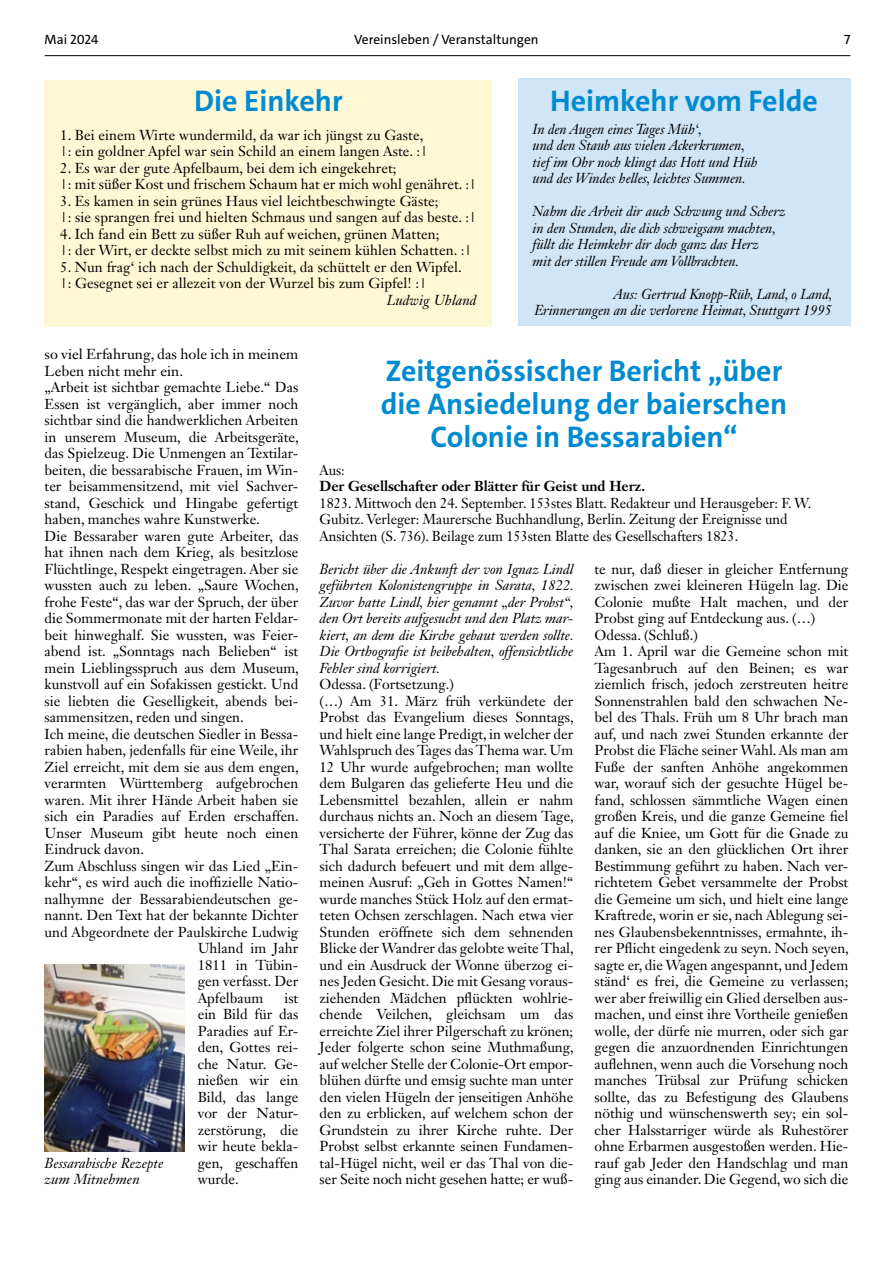
<style>
.page{position:relative;width:893px;height:1263px;background:#fff}
.page>*{position:absolute;margin:0;border:0;box-sizing:border-box;transform-origin:0 0}
.t1{font:700 30px/33px "The Sans";color:#008bd1;text-align:center}
.t2{font:14.25px/16.5px "Janson Text LT Std";letter-spacing:-.005em;color:#000}
.t3{font:italic 14.25px/16.5px "Janson Text LT Std";letter-spacing:-.005em;color:#000}
.t4{font:700 14.25px "Janson Text LT Std";letter-spacing:-.005em;color:#000}
.t5{font:13.5px "The Sans";color:#000}
</style>
<div class="page">
<hr style="left:45px;top:55px;width:805px;height:1px;background:#000">
<div style="left:518px;top:79px;width:332px;height:247px;background:#d0e5f6"></div>
<img style="left:45px;top:964px;width:140px;height:187px">
<div style="left:45px;top:80px;width:447px;height:246px;background:#fff8d5"></div>
<p class="t5" style="left:354px;top:31px;width:186px">Vereinsleben / Veranstaltungen</p>
<p class="t5" style="left:45px;top:31px;width:55px">Mai 2024</p>
<p class="t5" style="left:844px;top:31px;width:8px">7</p>
<h1 class="t1" style="left:194px;top:85px;width:150px">Die Einkehr</h1>
<p class="t2" style="left:60px;top:126px;width:369px">1. Bei einem Wirte wundermild, da war ich jüngst zu Gaste, |: ein goldner Apfel war sein Schild an einem langen Aste. :|</p>
<p class="t2" style="left:60px;top:159px;width:418px">2. Es war der gute Apfelbaum, bei dem ich eingekehret;<br>|: mit süßer Kost und frischem Schaum hat er mich wohl genähret. :|</p>
<p class="t2" style="left:60px;top:192px;width:418px">3. Es kamen in sein grünes Haus viel leichtbeschwingte Gäste;<br>|: sie sprangen frei und hielten Schmaus und sangen auf das beste. :|</p>
<p class="t2" style="left:60px;top:225px;width:413px">4. Ich fand ein Bett zu süßer Ruh auf weichen, grünen Matten;<br>|: der Wirt, er deckte selbst mich zu mit seinem kühlen Schatten. :|</p>
<p class="t2" style="left:60px;top:258px;width:403px">5. Nun frag‘ ich nach der Schuldigkeit, da schüttelt er den Wipfel. |: Gesegnet sei er allezeit von der Wurzel bis zum Gipfel! :|</p>
<p class="t3" style="left:387px;top:291px;width:91px">Ludwig Uhland</p>
<h1 class="t1" style="left:550px;top:85px;width:269px">Heimkehr vom Felde</h1>
<p class="t3" style="left:533px;top:121px;width:227px">In den Augen eines Tages Müh‘,<br>und den Staub aus vielen Ackerkrumen, tief im Ohr noch klingt das Hott und Hüh und des Windes helles, leichtes Summen.</p>
<p class="t3" style="left:533px;top:203px;width:254px">Nahm die Arbeit dir auch Schwung und Scherz in den Stunden, die dich schweigsam machten, füllt die Heimkehr dir doch ganz das Herz<br>mit der stillen Freude am Vollbrachten.</p>
<p class="t3" style="left:535px;top:286px;width:299px;text-align:right">Aus: Gertrud Knopp-Rüb, Land, o Land,<br>Erinnerungen an die verlorene Heimat, Stuttgart 1995</p>
<p class="t2" style="left:45px;top:346px;width:255px">so viel Erfahrung, das hole ich in meinem</p>
<p class="t2" style="left:45px;top:362px;width:140px">Leben nicht mehr ein.</p>
<p class="t2" style="left:45px;top:379px;width:255px">„Arbeit ist sichtbar gemachte Liebe.“ Das</p>
<p class="t2" style="left:45px;top:395px;width:255px">Essen ist vergänglich, aber immer noch</p>
<p class="t2" style="left:45px;top:412px;width:255px">sichtbar sind die handwerklichen Arbeiten</p>
<p class="t2" style="left:45px;top:428px;width:256px">in unserem Museum, die Arbeitsgeräte,</p>
<p class="t2" style="left:45px;top:445px;width:255px">das Spielzeug. Die Unmengen an Textilar-</p>
<p class="t2" style="left:45px;top:461px;width:255px">beiten, die bessarabische Frauen, im Win-</p>
<p class="t2" style="left:45px;top:478px;width:255px">ter beisammensitzend, mit viel Sachver-</p>
<p class="t2" style="left:45px;top:494px;width:255px">stand, Geschick und Hingabe gefertigt</p>
<p class="t2" style="left:45px;top:511px;width:217px">haben, manches wahre Kunstwerke.</p>
<p class="t2" style="left:45px;top:527px;width:255px">Die Bessaraber waren gute Arbeiter, das</p>
<p class="t2" style="left:45px;top:544px;width:255px">hat ihnen nach dem Krieg, als besitzlose</p>
<p class="t2" style="left:45px;top:560px;width:255px">Flüchtlinge, Respekt eingetragen. Aber sie</p>
<p class="t2" style="left:45px;top:577px;width:256px">wussten auch zu leben. „Saure Wochen,</p>
<p class="t2" style="left:45px;top:593px;width:255px">frohe Feste“, das war der Spruch, der über</p>
<p class="t2" style="left:45px;top:610px;width:255px">die Sommermonate mit der harten Feldar-</p>
<p class="t2" style="left:45px;top:626px;width:255px">beit hinweghalf. Sie wussten, was Feier-</p>
<p class="t2" style="left:45px;top:643px;width:255px">abend ist. „Sonntags nach Belieben“ ist</p>
<p class="t2" style="left:45px;top:659px;width:256px">mein Lieblingsspruch aus dem Museum,</p>
<p class="t2" style="left:45px;top:676px;width:255px">kunstvoll auf ein Sofakissen gestickt. Und</p>
<p class="t2" style="left:45px;top:692px;width:255px">sie liebten die Geselligkeit, abends bei-</p>
<p class="t2" style="left:45px;top:709px;width:201px">sammensitzen, reden und singen.</p>
<p class="t2" style="left:45px;top:725px;width:255px">Ich meine, die deutschen Siedler in Bessa-</p>
<p class="t2" style="left:45px;top:742px;width:255px">rabien haben, jedenfalls für eine Weile, ihr</p>
<p class="t2" style="left:45px;top:758px;width:256px">Ziel erreicht, mit dem sie aus dem engen,</p>
<p class="t2" style="left:45px;top:775px;width:255px">verarmten Württemberg aufgebrochen</p>
<p class="t2" style="left:45px;top:791px;width:255px">waren. Mit ihrer Hände Arbeit haben sie</p>
<p class="t2" style="left:45px;top:808px;width:256px">sich ein Paradies auf Erden erschaffen.</p>
<p class="t2" style="left:45px;top:824px;width:255px">Unser Museum gibt heute noch einen</p>
<p class="t2" style="left:45px;top:841px;width:101px">Eindruck davon.</p>
<p class="t2" style="left:45px;top:857px;width:255px">Zum Abschluss singen wir das Lied „Ein-</p>
<p class="t2" style="left:45px;top:874px;width:255px">kehr“, es wird auch die inoffizielle Natio-</p>
<p class="t2" style="left:45px;top:890px;width:255px">nalhymne der Bessarabiendeutschen ge-</p>
<p class="t2" style="left:45px;top:907px;width:255px">nannt. Den Text hat der bekannte Dichter</p>
<p class="t2" style="left:45px;top:923px;width:255px">und Abgeordnete der Paulskirche Ludwig</p>
<p class="t2" style="left:198px;top:940px;width:102px">Uhland im Jahr</p>
<p class="t2" style="left:198px;top:956px;width:102px">1811 in Tübin-</p>
<p class="t2" style="left:198px;top:973px;width:102px">gen verfasst. Der</p>
<p class="t2" style="left:198px;top:989px;width:67px">Apfelbaum</p>
<p class="t2" style="left:198px;top:989px;width:102px;text-align:justify;text-indent:87px">ist ein Bild für das Paradies auf Er&shy;den, Gottes rei&shy;che Natur. Ge&shy;nießen wir ein Bild, das lange vor der Natur&shy;zerstörung, die wir heute bekla&shy;gen, geschaffen wurde.</p>
<p class="t3" style="left:45px;top:1155px;width:120px">Bessarabische Rezepte zum Mitnehmen</p>
<h1 class="t1" style="left:381px;top:355px;width:408px">Zeitgenössischer Bericht „über die Ansiedelung der baierschen<br>Colonie in Bessarabien“</h1>
<p class="t2" style="left:320px;top:461px;width:27px">Aus:</p>
<p class="t4" style="left:320px;top:477px;width:327px">Der Gesellschafter oder Blätter für Geist und Herz.</p>
<p class="t2" style="left:320px;top:494px;width:493px">1823. Mittwoch den 24. September. 153stes Blatt. Redakteur und Herausgeber: F. W.<br>Gubitz. Verleger: Maurersche Buchhandlung, Berlin. Zeitung der Ereignisse und<br>Ansichten (S. 736). Beilage zum 153sten Blatte des Gesellschafters 1823.</p>
<p class="t3" style="left:320px;top:561px;width:256px;text-align:justify">Bericht über die Ankunft der von Ignaz Lindl geführten Kolonistengruppe in Sarata, 1822.<br>Zuvor hatte Lindl, hier genannt „der Probst“, den Ort bereits aufgesucht und den Platz mar&shy;kiert, an dem die Kirche gebaut werden sollte.<br>Die Orthografie ist beibehalten, offensichtliche Fehler sind korrigiert.</p>
<p class="t2" style="left:320px;top:676px;width:256px">Odessa. (Fortsetzung.)<br>(…) Am 31. März früh verkündete der Probst das Evangelium dieses Sonntags, und hielt eine lange Predigt, in welcher der Wahlspruch des Tages das Thema war. Um 12 Uhr wurde aufgebrochen; man wollte dem Bulgaren das gelieferte Heu und die Lebensmittel bezahlen, allein er nahm durchaus nichts an. Noch an diesem Tage, versicherte der Führer, könne der Zug das Thal Sarata erreichen; die Colonie fühlte sich dadurch befeuert und mit dem allge&shy;meinen Ausruf: „Geh in Gottes Namen!“ wurde manches Stück Holz auf den ermat&shy;teten Ochsen zerschlagen. Nach etwa vier Stunden eröffnete sich dem sehnenden Blicke der Wandrer das gelobte weite Thal, und ein Ausdruck der Wonne überzog ei&shy;nes Jeden Gesicht. Die mit Gesang voraus&shy;ziehenden Mädchen pflückten wohlrie&shy;chende Veilchen, gleichsam um das erreichte Ziel ihrer Pilgerschaft zu krönen; Jeder folgerte schon seine Muthmaßung, auf welcher Stelle der Colonie-Ort empor&shy;blühen dürfte und emsig suchte man unter den vielen Hügeln der jenseitigen Anhöhe den zu erblicken, auf welchem schon der Grundstein zu ihrer Kirche ruhte. Der Probst selbst erkannte seinen Fundamen&shy;tal-Hügel nicht, weil er das Thal von die&shy;ser Seite noch nicht gesehen hatte; er wuß-</p>
<p class="t2" style="left:595px;top:560px;width:256px">te nur, daß dieser in gleicher Entfernung zwischen zwei kleineren Hügeln lag. Die Colonie mußte Halt machen, und der Probst ging auf Entdeckung aus. (…)<br>Odessa. (Schluß.)<br>Am 1. April war die Gemeine schon mit Tagesanbruch auf den Beinen; es war ziemlich frisch, jedoch zerstreuten heitre Sonnenstrahlen bald den schwachen Ne&shy;bel des Thals. Früh um 8 Uhr brach man auf, und nach zwei Stunden erkannte der Probst die Fläche seiner Wahl. Als man am Fuße der sanften Anhöhe angekommen war, worauf sich der gesuchte Hügel be&shy;fand, schlossen sämmtliche Wagen einen großen Kreis, und die ganze Gemeine fiel auf die Kniee, um Gott für die Gnade zu danken, sie an den glücklichen Ort ihrer Bestimmung geführt zu haben. Nach ver&shy;richtetem Gebet versammelte der Probst die Gemeine um sich, und hielt eine lange Kraftrede, worin er sie, nach Ablegung sei&shy;nes Glaubensbekenntnisses, ermahnte, ih&shy;rer Pflicht eingedenk zu seyn. Noch seyen, sagte er, die Wagen angespannt, und Jedem ständ‘ es frei, die Gemeine zu verlassen; wer aber freiwillig ein Glied derselben aus&shy;machen, und einst ihre Vortheile genießen wolle, der dürfe nie murren, oder sich gar gegen die anzuordnenden Einrichtungen auflehnen, wenn auch die Vorsehung noch manches Trübsal zur Prüfung schicken sollte, das zu Befestigung des Glaubens nöthig und wünschenswerth sey; ein sol&shy;cher Halsstarriger würde als Ruhestörer ohne Erbarmen ausgestoßen werden. Hie&shy;rauf gab Jeder den Handschlag und man ging aus einander. Die Gegend, wo sich die</p>
</div>
